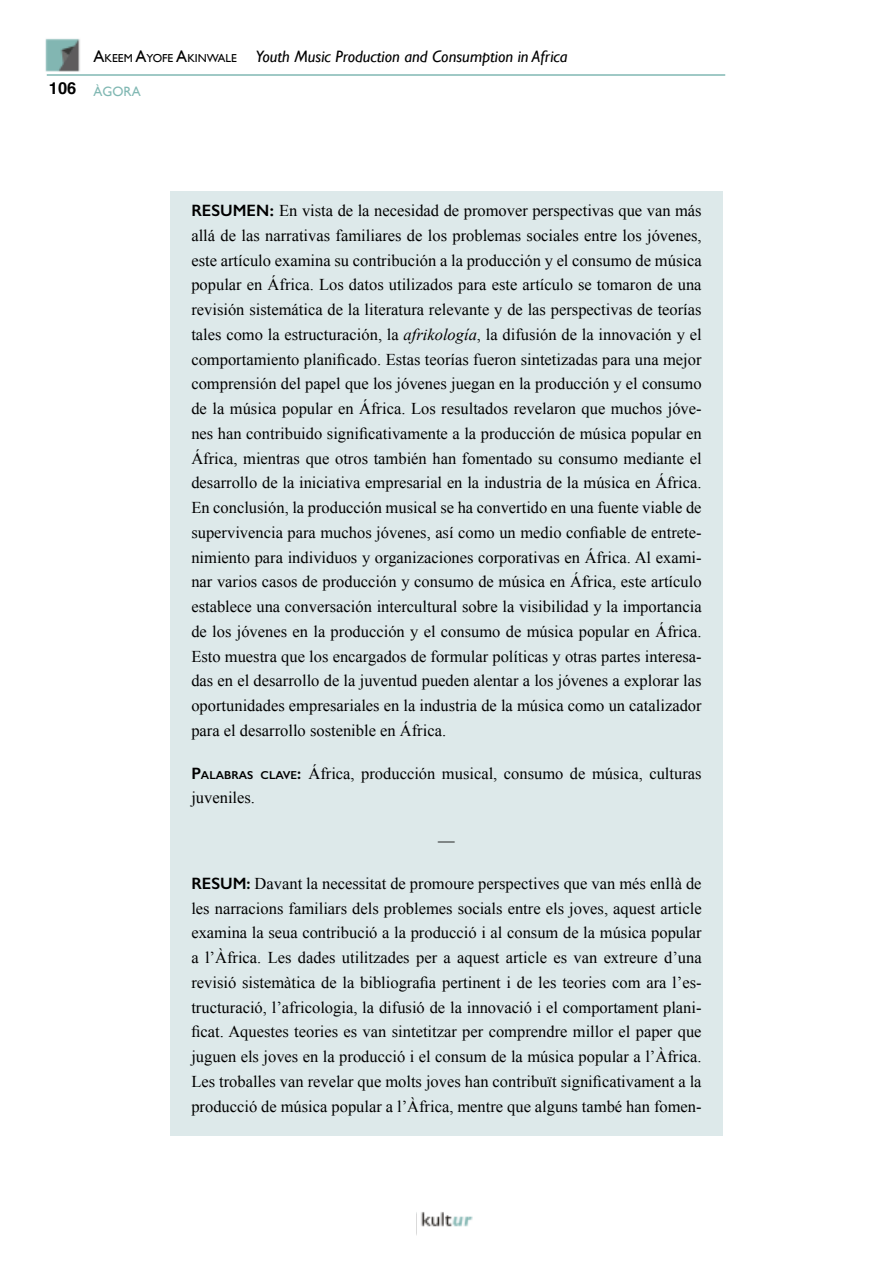
<style>
.page{position:relative;width:893px;height:1263px;background:#fff}
.page>*{position:absolute;margin:0;border:0;box-sizing:border-box;transform-origin:0 0}
.Resumen_abstract{font:16.5px/24.8px "Times New Roman";color:#000;text-align:justify}
.t1{font:italic 16.5px "Gill Sans";color:#000}
.t2{font:700 16.5px "Helvetica";color:#000}
.t3{font:13.5px "Gill Sans";color:#81b8b3}
.s1{font-style:normal}
.s2{font-style:normal;font-size:11.55px}
.s3{font-family:"Gill Sans";font-weight:600}
.s4{font-weight:700}
.s5{font-style:italic}
.s6{font-family:"Gill Sans";font-weight:600;font-size:11.55px}
</style>
<div class="page">
<img style="left:45px;top:38px;width:35px;height:34px">
<img style="left:421px;top:1212px;width:52px;height:15px">
<hr style="left:47px;top:74px;width:678px;height:2px;background:#81b8b3">
<div style="left:170px;top:191px;width:553px;height:944px;background:#dde9ea"></div>
<p class="t2" style="left:49px;top:75px;width:29px">106</p>
<p class="t1" style="left:94px;top:47px;width:476px"><span class="s1">A</span><span class="s2">KEEM</span> <span class="s1">A</span><span class="s2">YOFE</span> <span class="s1">A</span><span class="s2">KINWALE</span> Youth Music Production and Consumption in Africa</p>
<p class="t3" style="left:94px;top:83px;width:49px">ÀGORA</p>
<p class="Resumen_abstract" style="left:191px;top:198px;width:512px"><span class="s3">RESUMEN</span><span class="s4">:</span> En vista de la necesidad de promover perspectivas que van más allá de las narrativas familiares de los problemas sociales entre los jóvenes, este artículo examina su contribución a la producción y el consumo de música popular en África. Los datos utilizados para este artículo se tomaron de una revisión sistemática de la literatura relevante y de las perspectivas de teorías tales como la estructuración, la <span class="s5">afrikología</span>, la difusión de la innovación y el comportamiento planificado. Estas teorías fueron sintetizadas para una mejor comprensión del papel que los jóvenes juegan en la producción y el consumo de la música popular en África. Los resultados revelaron que muchos jóve&shy;nes han contribuido significativamente a la producción de música popular en África, mientras que otros también han fomentado su consumo mediante el desarrollo de la iniciativa empresarial en la industria de la música en África.<br>En conclusión, la producción musical se ha convertido en una fuente viable de supervivencia para muchos jóvenes, así como un medio confiable de entrete&shy;nimiento para individuos y organizaciones corporativas en África. Al exami&shy;nar varios casos de producción y consumo de música en África, este artículo establece una conversación intercultural sobre la visibilidad y la importancia de los jóvenes en la producción y el consumo de música popular en África.<br>Esto muestra que los encargados de formular políticas y otras partes interesa&shy;das en el desarrollo de la juventud pueden alentar a los jóvenes a explorar las oportunidades empresariales en la industria de la música como un catalizador para el desarrollo sostenible en África.</p>
<p class="Resumen_abstract" style="left:191px;top:760px;width:512px"><span class="s3">P</span><span class="s6">ALABRAS CLAVE</span><span class="s3">:</span> África, producción musical, consumo de música, culturas juveniles.</p>
<p class="Resumen_abstract" style="left:438px;top:828px;width:18px">—</p>
<p class="Resumen_abstract" style="left:191px;top:871px;width:512px"><span class="s3">RESUM:</span> Davant la necessitat de promoure perspectives que van més enllà de les narracions familiars dels problemes socials entre els joves, aquest article examina la seua contribució a la producció i al consum de la música popular a l’Àfrica. Les dades utilitzades per a aquest article es van extreure d’una revisió sistemàtica de la bibliografia pertinent i de les teories com ara l’es&shy;tructuració, l’africologia, la difusió de la innovació i el comportament plani&shy;ficat. Aquestes teories es van sintetitzar per comprendre millor el paper que juguen els joves en la producció i el consum de la música popular a l’Àfrica.<br>Les troballes van revelar que molts joves han contribuït significativament a la producció de música popular a l’Àfrica, mentre que alguns també han fomen-</p>
</div>
